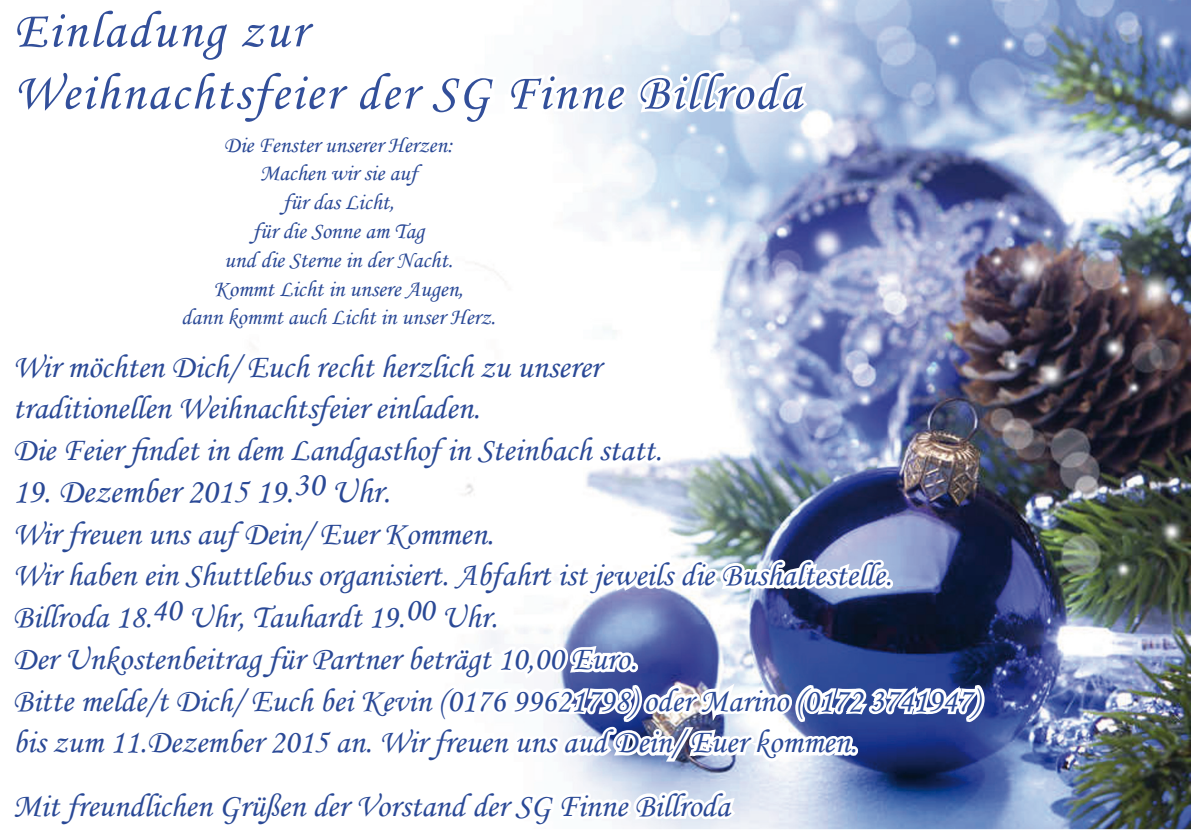
<style>
.page{position:relative;width:1191px;height:836px;background:#fff}
.page>*{position:absolute;margin:0;border:0;box-sizing:border-box;transform-origin:0 0}
.t1{font:51.8px "Monotype Corsiva";letter-spacing:.04em;color:#324f9a}
.t2{font:34.6px "Monotype Corsiva";color:#2a4996}
.t3{font:33.2px "Monotype Corsiva";color:#2a4996}
.t4{font:23px "Monotype Corsiva";color:#2a4996}
</style>
<div class="page">
<img style="left:988px;top:0;width:202px;height:829px">
<img style="left:465px;top:0;width:523px;height:829px">
<p class="t1" style="left:14px;top:-1px;width:294px">Einladung zur</p>
<p class="t1" style="left:14px;top:61px;width:788px">Weihnachtsfeier der SG Finne Billroda</p>
<p class="t4" style="left:224px;top:131px;width:230px">Die Fenster unserer Herzen:</p>
<p class="t4" style="left:260px;top:159px;width:159px">Machen wir sie auf</p>
<p class="t4" style="left:283px;top:188px;width:113px">für das Licht,</p>
<p class="t4" style="left:252px;top:217px;width:173px">für die Sonne am Tag</p>
<p class="t4" style="left:224px;top:246px;width:230px">und die Sterne in der Nacht.</p>
<p class="t4" style="left:213px;top:275px;width:251px">Kommt Licht in unsere Augen,</p>
<p class="t4" style="left:181px;top:303px;width:316px">dann kommt auch Licht in unser Herz.</p>
<p class="t3" style="left:13px;top:346px;width:589px">Wir möchten Dich/ Euch recht herzlich zu unserer</p>
<p class="t3" style="left:13px;top:388px;width:468px">traditionellen Weihnachtsfeier einladen.</p>
<p class="t3" style="left:13px;top:430px;width:651px">Die Feier findet in dem Landgasthof in Steinbach statt.</p>
<p class="t2" style="left:13px;top:470px;width:379px">19. Dezember 2015 19.30 Uhr.</p>
<p class="t3" style="left:13px;top:513px;width:482px">Wir freuen uns auf Dein/ Euer Kommen.</p>
<p class="t3" style="left:13px;top:555px;width:881px">Wir haben ein Shuttlebus organisiert. Abfahrt ist jeweils die Bushaltestelle.</p>
<p class="t3" style="left:13px;top:597px;width:486px">Billroda 18.40 Uhr, Tauhardt 19.00 Uhr.</p>
<p class="t3" style="left:13px;top:639px;width:625px">Der Unkostenbeitrag für Partner beträgt 10,00 Euro.</p>
<p class="t3" style="left:13px;top:680px;width:967px">Bitte melde/t Dich/ Euch bei Kevin (0176 99621798) oder Marino (0172 3741947)</p>
<p class="t3" style="left:13px;top:722px;width:845px">bis zum 11.Dezember 2015 an. Wir freuen uns aud Dein/ Euer kommen.</p>
<p class="t3" style="left:13px;top:785px;width:718px">Mit freundlichen Grüßen der Vorstand der SG Finne Billroda</p>
</div>
